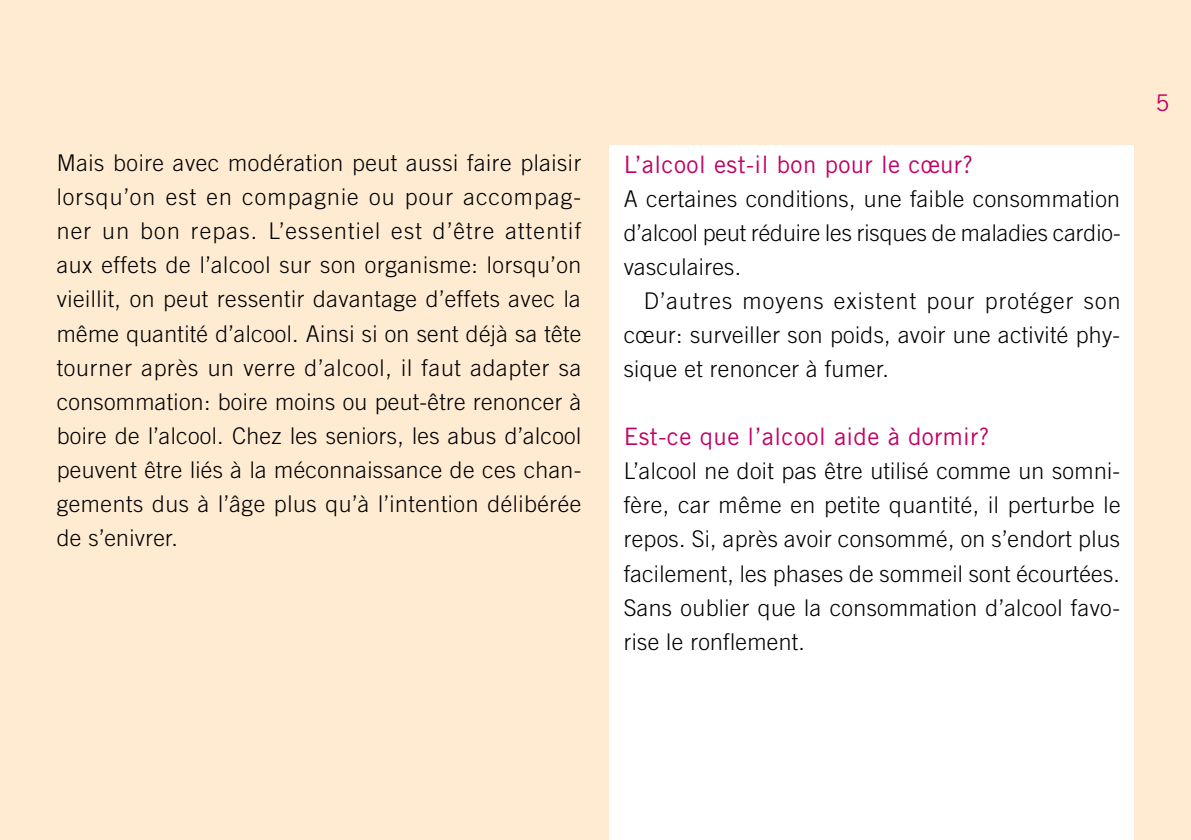
<style>
.page{position:relative;width:1191px;height:840px;background:#fff}
.page>*{position:absolute;margin:0;border:0;box-sizing:border-box;transform-origin:0 0}
.t1{font:24px "Trade Gothic";letter-spacing:.02em;color:#c30065}
.t2{font:300 23px/34px "Trade Gothic";letter-spacing:.015em;color:#000;text-align:justify}
.t3{font:23px "Trade Gothic";color:#c30065}
</style>
<div class="page">
<div style="left:0;top:0;width:1191px;height:839px;background:#feebd2"></div>
<div style="left:609px;top:145px;width:525px;height:694px;background:#fff"></div>
<p class="t2" style="left:57px;top:146px;width:526px">Mais boire avec modération peut aussi faire plaisir lorsqu’on est en compagnie ou pour accompag&shy;ner un bon repas. L’essentiel est d’être attentif aux effets de l’alcool sur son organisme: lorsqu’on vieillit, on peut ressentir davantage d’effets avec la même quantité d’alcool. Ainsi si on sent déjà sa tête tourner après un verre d’alcool, il faut adapter sa consommation: boire moins ou peut-être renoncer à boire de l’alcool. Chez les seniors, les abus d’alcool peuvent être liés à la méconnaissance de ces chan&shy;gements dus à l’âge plus qu’à l’intention délibérée de s’enivrer.</p>
<p class="t1" style="left:623px;top:150px;width:351px">L’alcool est-il bon pour le cœur?</p>
<p class="t2" style="left:623px;top:181px;width:498px">A certaines conditions, une faible consommation d’alcool peut réduire les risques de maladies cardio&shy;vasculaires.</p>
<p class="t2" style="left:623px;top:283px;width:498px;text-indent:20px">D’autres moyens existent pour protéger son cœur: surveiller son poids, avoir une activité phy&shy;sique et renoncer à fumer.</p>
<p class="t1" style="left:623px;top:422px;width:367px">Est-ce que l’alcool aide à dormir?</p>
<p class="t2" style="left:623px;top:453px;width:498px">L’alcool ne doit pas être utilisé comme un somni&shy;fère, car même en petite quantité, il perturbe le repos. Si, après avoir consommé, on s’endort plus facilement, les phases de sommeil sont écourtées.<br>Sans oublier que la consommation d’alcool favo&shy;rise le ronflement.</p>
<p class="t3" style="left:1155px;top:88px;width:16px">5</p>
</div>
